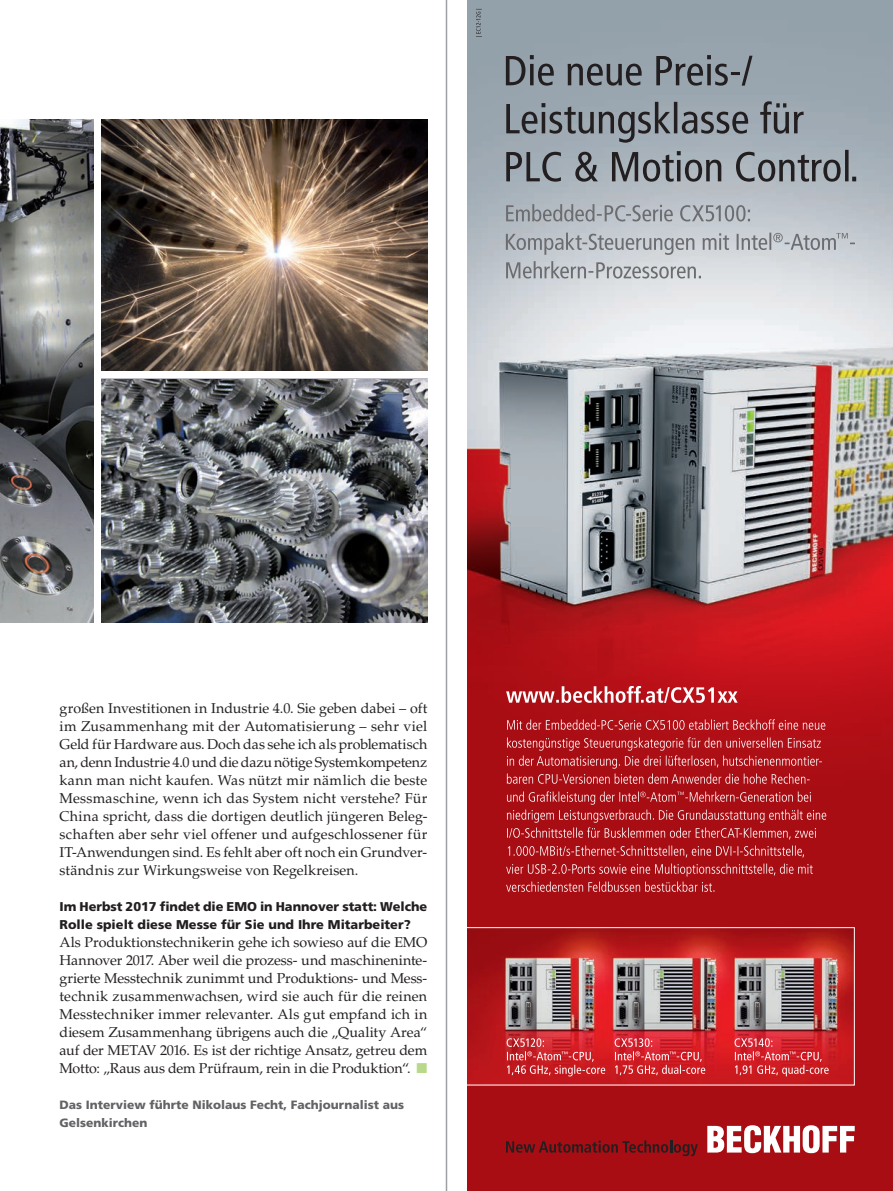
<style>
.page{position:relative;width:893px;height:1191px;background:#fff}
.page>*{position:absolute;margin:0;border:0;box-sizing:border-box;transform-origin:0 0}
.t1{font:14.25px/18px "Palatino LT Std";color:#231f20;text-align:justify}
.t2{font:900 12.75px/18px "Frutiger LT Std";color:#231f20}
.t3{font:900 12px/18px "Frutiger LT Std";color:#636366}
.s1{color:#b8d989}
</style>
<div class="page">
<img style="left:0;top:119px;width:93px;height:503px">
<img style="left:101px;top:119px;width:326px;height:251px">
<img style="left:101px;top:379px;width:326px;height:243px">
<hr style="left:446px;top:0;width:1px;height:1191px;background:#9d9fa2">
<img style="left:468px;top:0;width:425px;height:1191px">
<img style="left:468px;top:927px;width:387px;height:158px">
<svg style="left:476px;top:9px;width:6px;height:28px"></svg>
<svg style="left:506px;top:863px;width:307px;height:28px;background:#b1292f"></svg>
<svg style="left:508px;top:845px;width:296px;height:12px;background:#b6383d"></svg>
<svg style="left:507px;top:791px;width:319px;height:48px;background:#b22b31"></svg>
<svg style="left:507px;top:737px;width:315px;height:46px;background:#b73339"></svg>
<svg style="left:507px;top:719px;width:318px;height:10px;background:#be3c42"></svg>
<svg style="left:506px;top:686px;width:232px;height:17px"></svg>
<svg style="left:506px;top:150px;width:350px;height:32px;background:#858b92"></svg>
<svg style="left:506px;top:101px;width:298px;height:42px;background:#838b93"></svg>
<svg style="left:506px;top:55px;width:246px;height:31px;background:#788087"></svg>
<svg style="left:506px;top:261px;width:195px;height:17px;background:#b5b9bd"></svg>
<svg style="left:506px;top:233px;width:349px;height:22px;background:#b5babf"></svg>
<svg style="left:506px;top:204px;width:244px;height:17px;background:#a4a9af"></svg>
<svg style="left:506px;top:1140px;width:192px;height:16px;background:#811116"></svg>
<svg style="left:707px;top:1125px;width:148px;height:28px"></svg>
<svg style="left:507px;top:1038px;width:98px;height:38px;background:#d03c42"></svg>
<svg style="left:615px;top:1038px;width:90px;height:37px;background:#d83e46"></svg>
<svg style="left:734px;top:1038px;width:95px;height:38px;background:#d63d44"></svg>
<p class="t1" style="left:60px;top:699px;width:369px">großen Investitionen in Industrie 4.0. Sie geben dabei – oft im Zusammenhang mit der Automatisierung – sehr viel Geld für Hardware aus. Doch das sehe ich als problematisch an, denn Industrie 4.0 und die dazu nötige Systemkompetenz kann man nicht kaufen. Was nützt mir nämlich die beste Messmaschine, wenn ich das System nicht verstehe? Für China spricht, dass die dortigen deutlich jüngeren Beleg&shy;schaften aber sehr viel offener und aufgeschlossener für IT-Anwendungen sind. Es fehlt aber oft noch ein Grundver&shy;ständnis zur Wirkungsweise von Regelkreisen.</p>
<p class="t2" style="left:60px;top:897px;width:369px">Im Herbst 2017 findet die EMO in Hannover statt: Welche<br>Rolle spielt diese Messe für Sie und Ihre Mitarbeiter?</p>
<p class="t1" style="left:60px;top:933px;width:369px">Als Produktionstechnikerin gehe ich sowieso auf die EMO Hannover 2017. Aber weil die prozess- und maschineninte&shy;grierte Messtechnik zunimmt und Produktions- und Mess&shy;technik zusammenwachsen, wird sie auch für die reinen Messtechniker immer relevanter. Als gut empfand ich in diesem Zusammenhang übrigens auch die „Quality Area“ auf der METAV 2016. Es ist der richtige Ansatz, getreu dem Motto: „Raus aus dem Prüfraum, rein in die Produktion“. <span class="s1">■</span></p>
<p class="t3" style="left:60px;top:1095px;width:346px">Das Interview führte Nikolaus Fecht, Fachjournalist aus<br>Gelsenkirchen</p>
</div>
